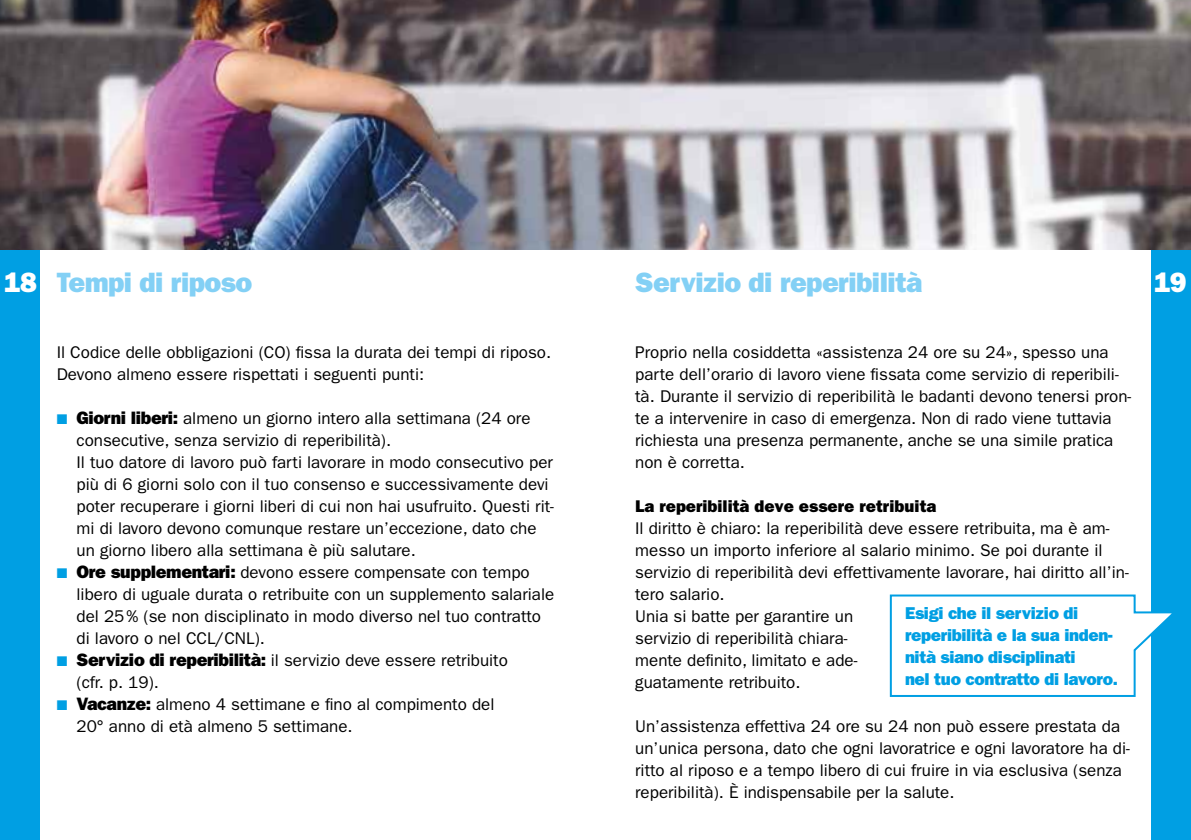
<style>
.page{position:relative;width:1191px;height:840px;background:#fff}
.page>*{position:absolute;margin:0;border:0;box-sizing:border-box;transform-origin:0 0}
.t1{font:800 28px "Franklin Gothic LT Pro";letter-spacing:-.02em;color:#83d0f5}
.t2{font:800 28px "Franklin Gothic LT Pro";color:#fff}
.t3{font:800 17.2px/22px "Franklin Gothic LT Pro";letter-spacing:-.02em;color:#009fe3}
.t4{font:17px/22px "Franklin Gothic LT Pro";color:#000}
.t5{font:800 17px "Franklin Gothic LT Pro";color:#000}
.s1{color:#009fe3}
.s2{font-weight:800;font-size:18px}
</style>
<div class="page">
<div style="left:0;top:249px;width:40px;height:590px;background:#009fe3"></div>
<div style="left:1151px;top:249px;width:40px;height:590px;background:#009fe3"></div>
<img style="left:0;top:0;width:1191px;height:249px">
<svg style="left:889px;top:594px;width:283px;height:103px"></svg>
<h1 class="t1" style="left:57px;top:265px;width:197px">Tempi di riposo</h1>
<h1 class="t1" style="left:635px;top:265px;width:288px">Servizio di reperibilità</h1>
<h1 class="t2" style="left:4px;top:265px;width:34px">18</h1>
<h1 class="t2" style="left:1154px;top:265px;width:34px">19</h1>
<p class="t4" style="left:57px;top:341px;width:496px">Il Codice delle obbligazioni (CO) fissa la durata dei tempi di riposo.<br>Devono almeno essere rispettati i seguenti punti:</p>
<p class="t4" style="left:77px;top:407px;width:479px;text-indent:-20px"><span class="s1">■</span> <span class="s2">Giorni liberi:</span> almeno un giorno intero alla settimana (24 ore consecutive, senza servizio di reperibilità).<br>Il tuo datore di lavoro può farti lavorare in modo consecutivo per più di 6 giorni solo con il tuo consenso e successivamente devi poter recuperare i giorni liberi di cui non hai usufruito. Questi rit&shy;mi di lavoro devono comunque restare un’eccezione, dato che un giorno libero alla settimana è più salutare.</p>
<p class="t4" style="left:77px;top:561px;width:479px;text-indent:-20px"><span class="s1">■</span> <span class="s2">Ore supplementari:</span> devono essere compensate con tempo libero di uguale durata o retribuite con un supplemento salariale del 25% (se non disciplinato in modo diverso nel tuo contratto di lavoro o nel CCL/CNL).</p>
<p class="t4" style="left:77px;top:649px;width:433px;text-indent:-20px"><span class="s1">■</span> <span class="s2">Servizio di reperibilità:</span> il servizio deve essere retribuito (cfr. p. 19).</p>
<p class="t4" style="left:77px;top:693px;width:419px;text-indent:-20px"><span class="s1">■</span> <span class="s2">Vacanze:</span> almeno 4 settimane e fino al compimento del<br>20° anno di età almeno 5 settimane.</p>
<p class="t4" style="left:635px;top:341px;width:497px">Proprio nella cosiddetta «assistenza 24 ore su 24», spesso una parte dell’orario di lavoro viene fissata come servizio di reperibili&shy;tà. Durante il servizio di reperibilità le badanti devono tenersi pron&shy;te a intervenire in caso di emergenza. Non di rado viene tuttavia richiesta una presenza permanente, anche se una simile pratica non è corretta.</p>
<p class="t5" style="left:635px;top:496px;width:303px">La reperibilità deve essere retribuita</p>
<p class="t4" style="left:635px;top:517px;width:495px">Il diritto è chiaro: la reperibilità deve essere retribuita, ma è am&shy;messo un importo inferiore al salario minimo. Se poi durante il servizio di reperibilità devi effettivamente lavorare, hai diritto all’in&shy;tero salario.<br>Unia si batte per garantire un<br>servizio di reperibilità chiara-<br>mente definito, limitato e ade-<br>guatamente retribuito.</p>
<p class="t4" style="left:635px;top:715px;width:496px">Un’assistenza effettiva 24 ore su 24 non può essere prestata da un’unica persona, dato che ogni lavoratrice e ogni lavoratore ha di&shy;ritto al riposo e a tempo libero di cui fruire in via esclusiva (senza reperibilità). È indispensabile per la salute.</p>
<p class="t3" style="left:905px;top:601px;width:214px">Esigi che il servizio di reperibilità e la sua inden&shy;nità siano disciplinati<br>nel tuo contratto di lavoro.</p>
</div>
